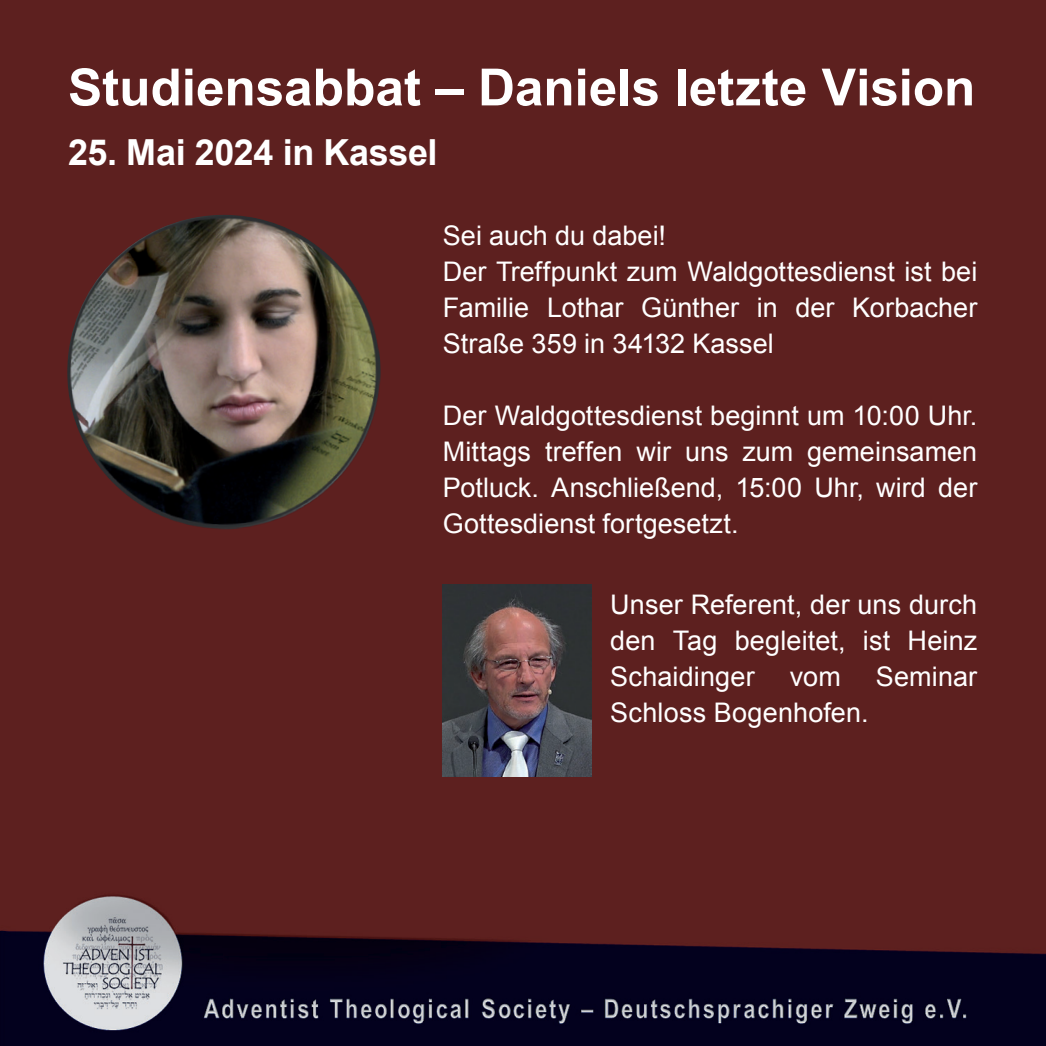
<style>
.page{position:relative;width:1046px;height:1046px;background:#5d201f}
.page>*{position:absolute;margin:0;border:0;box-sizing:border-box;transform-origin:0 0}
.t1{font:700 51.3px "Arial";color:#fff}
.t2{font:700 36px "Arial";letter-spacing:-.01em;color:#fff}
.t3{font:27px/36px "Arial";letter-spacing:.005em;color:#fff;text-align:justify}
</style>
<div class="page">
<img style="left:67px;top:215px;width:314px;height:315px">
<img style="left:443px;top:585px;width:149px;height:191px">
<img style="left:1px;top:895px;width:1045px;height:151px">
<h1 class="t1" style="left:68px;top:54px;width:909px">Studiensabbat – Daniels letzte Vision</h1>
<h2 class="t2" style="left:68px;top:129px;width:371px">25. Mai 2024 in Kassel</h2>
<p class="t3" style="left:443px;top:218px;width:536px;text-align:left">Sei auch du dabei!<br>Der Treffpunkt zum Waldgottesdienst ist bei<br>Familie Lothar Günther in der Korbacher<br>Straße 359 in 34132 Kassel</p>
<p class="t3" style="left:443px;top:398px;width:536px">Der Waldgottesdienst beginnt um 10:00 Uhr.<br>Mittags treffen wir uns zum gemeinsamen Potluck. Anschließend, 15:00 Uhr, wird der Gottesdienst fortgesetzt.</p>
<p class="t3" style="left:610px;top:587px;width:369px">Unser Referent, der uns durch den Tag begleitet, ist Heinz Schaidinger</p>
<p class="t3" style="left:790px;top:659px;width:53px">vom</p>
<p class="t3" style="left:876px;top:659px;width:103px">Seminar</p>
<p class="t3" style="left:610px;top:695px;width:260px">Schloss Bogenhofen.</p>
</div>
